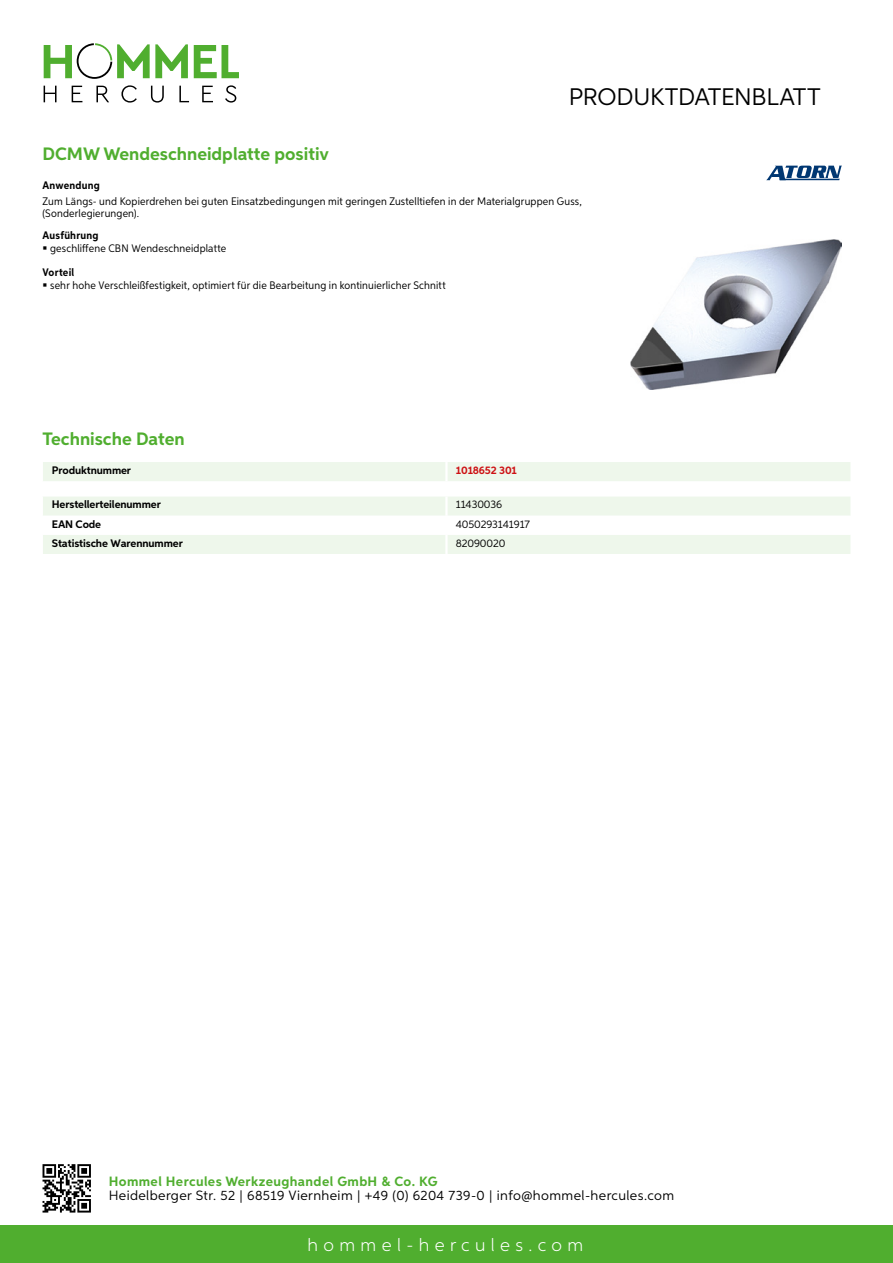
<style>
.page{position:relative;width:893px;height:1263px;background:#fff}
.page>*{position:absolute;margin:0;border:0;box-sizing:border-box;transform-origin:0 0}
.t1{font:24px "Aspira";letter-spacing:-.01em;color:#000}
.t2{font:700 18px "Aspira";color:#50ae2f}
.t3{font:300 18px "Aspira";letter-spacing:.3em;color:#fff}
.t4{font:13.5px "Aspira";letter-spacing:.03em;color:#000}
.t5{font:700 13.5px "Aspira";letter-spacing:.03em;color:#50ae2f}
.t6{font:10.95px/12px "Aspira Nar";letter-spacing:.015em;color:#000}
.t7{font:700 10.95px "Aspira";letter-spacing:-.01em;color:#000}
.t8{font:10.95px "Aspira";letter-spacing:-.01em;color:#000}
.t9{font:700 10.95px "Aspira Nar";letter-spacing:.02em;color:#000}
.t10{font:700 10.95px "Aspira";letter-spacing:-.01em;color:#cd1013}
</style>
<div class="page">
<div style="left:0;top:1226px;width:893px;height:37px;background:#50ae2f"></div>
<svg style="left:43px;top:1164px;width:48px;height:48px"></svg>
<svg style="left:194px;top:45px;width:45px;height:33px"></svg>
<svg style="left:44px;top:43px;width:144px;height:36px"></svg>
<svg style="left:44px;top:86px;width:13px;height:16px"></svg>
<svg style="left:72px;top:86px;width:10px;height:16px"></svg>
<svg style="left:96px;top:86px;width:13px;height:16px"></svg>
<svg style="left:121px;top:85px;width:16px;height:18px"></svg>
<svg style="left:151px;top:86px;width:13px;height:17px"></svg>
<svg style="left:179px;top:86px;width:10px;height:16px"></svg>
<svg style="left:202px;top:86px;width:11px;height:16px"></svg>
<svg style="left:225px;top:85px;width:11px;height:18px"></svg>
<div style="left:43px;top:462px;width:807px;height:19px;background:#eef7eb"></div>
<hr style="left:445px;top:462px;width:3px;height:19px;background:#fff">
<svg style="left:43px;top:497px;width:807px;height:57px"></svg>
<hr style="left:445px;top:535px;width:3px;height:19px;background:#fff">
<img style="left:630px;top:239px;width:212px;height:150px">
<svg style="left:766px;top:166px;width:76px;height:14px"></svg>
<h1 class="t1" style="left:569px;top:82px;width:253px">Produktdatenblatt</h1>
<h2 class="t2" style="left:43px;top:142px;width:288px">DCMW Wendeschneidplatte positiv</h2>
<p class="t9" style="left:43px;top:179px;width:59px">Anwendung</p>
<p class="t6" style="left:43px;top:195px;width:541px">Zum Längs- und Kopierdrehen bei guten Einsatzbedingungen mit geringen Zustelltiefen in der Materialgruppen Guss, (Sonderlegierungen).</p>
<p class="t9" style="left:43px;top:228px;width:58px">Ausführung</p>
<p class="t6" style="left:50px;top:242px;width:178px">geschliffene CBN Wendeschneidplatte</p>
<p class="t9" style="left:43px;top:265px;width:33px">Vorteil</p>
<p class="t6" style="left:50px;top:279px;width:397px">sehr hohe Verschleißfestigkeit, optimiert für die Bearbeitung in kontinuierlicher Schnitt</p>
<h2 class="t2" style="left:43px;top:428px;width:144px">Technische Daten</h2>
<p class="t7" style="left:52px;top:463px;width:81px">Produktnummer</p>
<p class="t10" style="left:456px;top:463px;width:63px">1018652 301</p>
<p class="t7" style="left:52px;top:498px;width:111px">Herstellerteilenummer</p>
<p class="t8" style="left:456px;top:498px;width:48px">11430036</p>
<p class="t7" style="left:52px;top:517px;width:51px">EAN Code</p>
<p class="t8" style="left:456px;top:517px;width:76px">4050293141917</p>
<p class="t7" style="left:52px;top:536px;width:132px">Statistische Warennummer</p>
<p class="t8" style="left:456px;top:536px;width:51px">82090020</p>
<p class="t5" style="left:109px;top:1172px;width:330px">Hommel Hercules Werkzeughandel GmbH &amp; Co. KG</p>
<p class="t4" style="left:109px;top:1187px;width:567px">Heidelberger Str. 52 | 68519 Viernheim | +49 (0) 6204 739-0 | info@hommel-hercules.com</p>
<h2 class="t3" style="left:307px;top:1234px;width:277px">hommel-hercules.com</h2>
</div>
